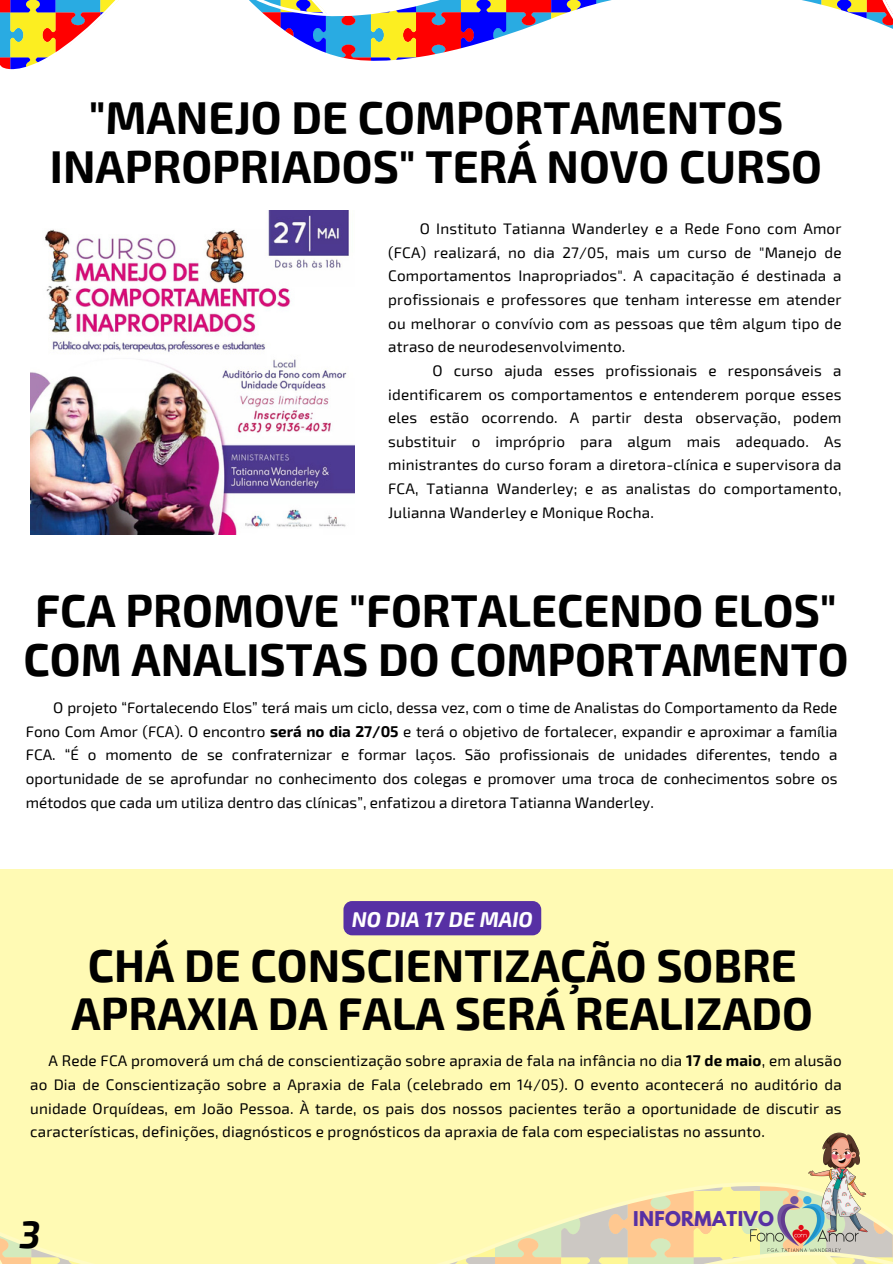
<style>
.page{position:relative;width:893px;height:1264px;background:#fff}
.page>*{position:absolute;margin:0;border:0;box-sizing:border-box;transform-origin:0 0}
.t1{font:700 45px/48.3px "Exo 2";color:#000;text-align:center}
.t2{font:italic 700 37.5px "Exo 2";color:#000}
.t3{font:italic 700 21px "Exo 2";color:#fff}
.t4{font:700 18px "League Spartan";letter-spacing:.02em;color:#5730a4}
.t5{font:15.3px/23.7px "Exo 2";letter-spacing:.01em;color:#000;text-align:justify}
.s1{font-weight:700}
</style>
<div class="page">
<svg style="left:0;top:0;width:892px;height:70px"></svg>
<div style="left:0;top:869px;width:892px;height:394px;background:#fffab4"></div>
<svg style="left:0;top:1182px;width:892px;height:81px"></svg>
<img style="left:745px;top:1182px;width:118px;height:81px">
<img style="left:790px;top:1132px;width:102px;height:102px">
<img style="left:30px;top:211px;width:324px;height:324px">
<div style="left:343px;top:901px;width:198px;height:34px;background:#5730a4;border-radius:9px"></div>
<p class="t1" style="left:50px;top:91px;width:773px">"MANEJO DE COMPORTAMENTOS<br>INAPROPRIADOS" TERÁ NOVO CURSO</p>
<p class="t5" style="left:388px;top:216px;width:455px;text-indent:31px">O Instituto Tatianna Wanderley e a Rede Fono com Amor (FCA) realizará, no dia 27/05, mais um curso de "Manejo de Comportamentos Inapropriados". A capacitação é destinada a profissionais e professores que tenham interesse em atender ou melhorar o convívio com as pessoas que têm algum tipo de atraso de neurodesenvolvimento.</p>
<p class="t5" style="left:388px;top:358px;width:455px;text-indent:44px">O curso ajuda esses profissionais e responsáveis a identificarem os comportamentos e entenderem porque esses eles estão ocorrendo. A partir desta observação, podem substituir o impróprio para algum mais adequado. As ministrantes do curso foram a diretora-clínica e supervisora da FCA, Tatianna Wanderley; e as analistas do comportamento, Julianna Wanderley e Monique Rocha.</p>
<p class="t1" style="left:23px;top:584px;width:826px;text-align:left">FCA PROMOVE "FORTALECENDO ELOS"<br>COM ANALISTAS DO COMPORTAMENTO</p>
<p class="t5" style="left:26px;top:695px;width:813px;text-indent:27px">O projeto “Fortalecendo Elos” terá mais um ciclo, dessa vez, com o time de Analistas do Comportamento da Rede Fono Com Amor (FCA). O encontro <span class="s1">será no dia 27/05</span> e terá o objetivo de fortalecer, expandir e aproximar a família FCA. “É o momento de se confraternizar e formar laços. São profissionais de unidades diferentes, tendo a oportunidade de se aprofundar no conhecimento dos colegas e promover uma troca de conhecimentos sobre os métodos que cada um utiliza dentro das clínicas”, enfatizou a diretora Tatianna Wanderley.</p>
<p class="t3" style="left:352px;top:905px;width:182px">NO DIA 17 DE MAIO</p>
<p class="t1" style="left:72px;top:939px;width:742px">CHÁ DE CONSCIENTIZAÇÃO SOBRE<br>APRAXIA DA FALA SERÁ REALIZADO</p>
<p class="t5" style="left:30px;top:1048px;width:812px;text-indent:18px">A Rede FCA promoverá um chá de conscientização sobre apraxia de fala na infância no dia <span class="s1">17 de maio</span>, em alusão ao Dia de Conscientização sobre a Apraxia de Fala (celebrado em 14/05). O evento acontecerá no auditório da unidade Orquídeas, em João Pessoa. À tarde, os pais dos nossos pacientes terão a oportunidade de discutir as características, definições, diagnósticos e prognósticos da apraxia de fala com especialistas no assunto.</p>
<p class="t2" style="left:20px;top:1209px;width:22px">3</p>
<p class="t4" style="left:633px;top:1209px;width:142px">INFORMATIVO</p>
</div>
